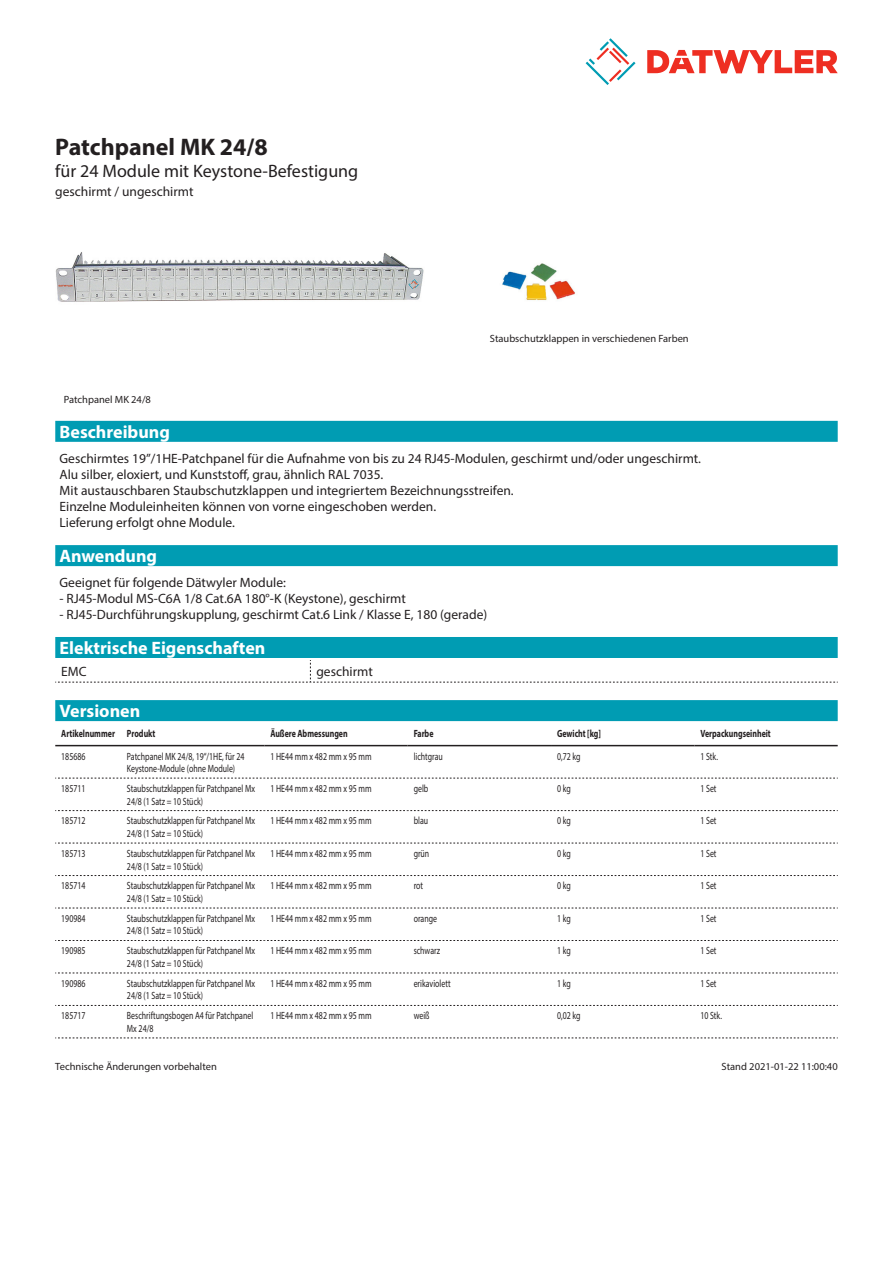
<style>
.page{position:relative;width:893px;height:1263px;background:#fff}
.page>*{position:absolute;margin:0;border:0;box-sizing:border-box;transform-origin:0 0}
.Product_Head{font:700 24px "Myriad Pro";color:#231f20}
.Standard_Head_Proper{font:700 18px "Myriad Pro";color:#fff}
.SubHead{font:18px "Myriad Pro";color:#231f20}
.Standard_text{font:13.5px/16.2px "Myriad Pro";color:#231f20}
.myriad_light_propert{font:13.5px "Myriad Pro";color:#231f20}
.myriadlight{font:10.5px/12.6px "Myriad Pro";color:#231f20;scale:.75 1}
.myriadbold{font:700 10.5px "Myriad Pro";color:#231f20;scale:.75 1}
.imagetext{font:10.5px "Myriad Pro";color:#231f20}
.Footnote{font:10.5px "Myriad Pro";color:#231f20}
</style>
<div class="page">
<svg style="left:586px;top:38px;width:49px;height:47px"></svg>
<svg style="left:647px;top:50px;width:191px;height:23px"></svg>
<img style="left:55px;top:252px;width:369px;height:50px">
<img style="left:502px;top:263px;width:73px;height:38px">
<div style="left:55px;top:700px;width:783px;height:21px;background:#009cb3"></div>
<hr style="left:55px;top:745px;width:66px;height:1px;background:#231f20">
<hr style="left:121px;top:745px;width:143px;height:1px;background:#231f20">
<hr style="left:264px;top:745px;width:144px;height:1px;background:#231f20">
<hr style="left:408px;top:745px;width:143px;height:1px;background:#231f20">
<hr style="left:551px;top:745px;width:143px;height:1px;background:#231f20">
<hr style="left:694px;top:745px;width:144px;height:1px;background:#231f20">
<svg style="left:55px;top:778px;width:783px;height:1px"></svg>
<svg style="left:55px;top:810px;width:783px;height:1px"></svg>
<svg style="left:55px;top:843px;width:783px;height:1px"></svg>
<svg style="left:55px;top:875px;width:783px;height:1px"></svg>
<svg style="left:55px;top:908px;width:783px;height:1px"></svg>
<svg style="left:55px;top:940px;width:783px;height:1px"></svg>
<svg style="left:55px;top:973px;width:783px;height:1px"></svg>
<svg style="left:55px;top:1005px;width:783px;height:1px"></svg>
<svg style="left:55px;top:1038px;width:783px;height:1px"></svg>
<div style="left:55px;top:421px;width:783px;height:21px;background:#009cb3"></div>
<div style="left:55px;top:545px;width:783px;height:21px;background:#009cb3"></div>
<div style="left:55px;top:637px;width:783px;height:21px;background:#009cb3"></div>
<svg style="left:55px;top:660px;width:783px;height:23px"></svg>
<p class="Product_Head" style="left:55px;top:131px;width:214px">Patchpanel MK 24/8</p>
<p class="SubHead" style="left:55px;top:160px;width:305px">für 24 Module mit Keystone-Befestigung</p>
<p class="Standard_text" style="left:55px;top:183px;width:140px">geschirmt / ungeschirmt</p>
<p class="imagetext" style="left:64px;top:393px;width:89px">Patchpanel MK 24/8</p>
<p class="imagetext" style="left:490px;top:332px;width:200px">Staubschutzklappen in verschiedenen Farben</p>
<p class="Standard_Head_Proper" style="left:60px;top:420px;width:112px">Beschreibung</p>
<p class="Standard_text" style="left:60px;top:450px;width:643px">Geschirmtes 19”/1HE-Patchpanel für die Aufnahme von bis zu 24 RJ45-Modulen, geschirmt und/oder ungeschirmt.<br>Alu silber, eloxiert, und Kunststoff, grau, ähnlich RAL 7035.<br>Mit austauschbaren Staubschutzklappen und integriertem Bezeichnungsstreifen.<br>Einzelne Moduleinheiten können von vorne eingeschoben werden.<br>Lieferung erfolgt ohne Module.</p>
<p class="Standard_Head_Proper" style="left:60px;top:544px;width:99px">Anwendung</p>
<p class="Standard_text" style="left:60px;top:574px;width:228px">Geeignet für folgende Dätwyler Module:</p>
<p class="Standard_text" style="left:60px;top:590px;width:348px">- RJ45-Modul MS-C6A 1/8 Cat.6A 180°-K (Keystone), geschirmt</p>
<p class="Standard_text" style="left:60px;top:606px;width:429px">- RJ45-Durchführungskupplung, geschirmt Cat.6 Link / Klasse E, 180 (gerade)</p>
<p class="Standard_Head_Proper" style="left:60px;top:636px;width:207px">Elektrische Eigenschaften</p>
<p class="myriad_light_propert" style="left:61px;top:663px;width:27px">EMC</p>
<p class="myriad_light_propert" style="left:316px;top:663px;width:58px">geschirmt</p>
<p class="Standard_Head_Proper" style="left:60px;top:699px;width:82px">Versionen</p>
<p class="myriadbold" style="left:61px;top:727px;width:73px">Artikelnummer</p>
<p class="myriadbold" style="left:127px;top:727px;width:39px">Produkt</p>
<p class="myriadbold" style="left:270px;top:727px;width:105px">Äußere Abmessungen</p>
<p class="myriadbold" style="left:414px;top:727px;width:28px">Farbe</p>
<p class="myriadbold" style="left:557px;top:727px;width:60px">Gewicht [kg]</p>
<p class="myriadbold" style="left:700px;top:727px;width:95px">Verpackungseinheit</p>
<p class="myriadlight" style="left:61px;top:749px;width:34px">185686</p>
<p class="myriadlight" style="left:127px;top:749px;width:158px">Patchpanel MK 24/8, 19“/1HE, für 24<br>Keystone-Module (ohne Module)</p>
<p class="myriadlight" style="left:270px;top:749px;width:137px">1 HE44 mm x 482 mm x 95 mm</p>
<p class="myriadlight" style="left:414px;top:749px;width:40px">lichtgrau</p>
<p class="myriadlight" style="left:557px;top:749px;width:33px">0,72 kg</p>
<p class="myriadlight" style="left:700px;top:749px;width:25px">1 Stk.</p>
<p class="myriadlight" style="left:61px;top:782px;width:34px">185711</p>
<p class="myriadlight" style="left:127px;top:782px;width:172px">Staubschutzklappen für Patchpanel Mx<br>24/8 (1 Satz = 10 Stück)</p>
<p class="myriadlight" style="left:270px;top:782px;width:137px">1 HE44 mm x 482 mm x 95 mm</p>
<p class="myriadlight" style="left:414px;top:782px;width:21px">gelb</p>
<p class="myriadlight" style="left:557px;top:782px;width:20px">0 kg</p>
<p class="myriadlight" style="left:700px;top:782px;width:23px">1 Set</p>
<p class="myriadlight" style="left:61px;top:814px;width:34px">185712</p>
<p class="myriadlight" style="left:127px;top:814px;width:172px">Staubschutzklappen für Patchpanel Mx<br>24/8 (1 Satz = 10 Stück)</p>
<p class="myriadlight" style="left:270px;top:814px;width:137px">1 HE44 mm x 482 mm x 95 mm</p>
<p class="myriadlight" style="left:414px;top:814px;width:21px">blau</p>
<p class="myriadlight" style="left:557px;top:814px;width:20px">0 kg</p>
<p class="myriadlight" style="left:700px;top:814px;width:23px">1 Set</p>
<p class="myriadlight" style="left:61px;top:847px;width:34px">185713</p>
<p class="myriadlight" style="left:127px;top:847px;width:172px">Staubschutzklappen für Patchpanel Mx<br>24/8 (1 Satz = 10 Stück)</p>
<p class="myriadlight" style="left:270px;top:847px;width:137px">1 HE44 mm x 482 mm x 95 mm</p>
<p class="myriadlight" style="left:414px;top:847px;width:22px">grün</p>
<p class="myriadlight" style="left:557px;top:847px;width:20px">0 kg</p>
<p class="myriadlight" style="left:700px;top:847px;width:23px">1 Set</p>
<p class="myriadlight" style="left:61px;top:879px;width:34px">185714</p>
<p class="myriadlight" style="left:127px;top:879px;width:172px">Staubschutzklappen für Patchpanel Mx<br>24/8 (1 Satz = 10 Stück)</p>
<p class="myriadlight" style="left:270px;top:879px;width:137px">1 HE44 mm x 482 mm x 95 mm</p>
<p class="myriadlight" style="left:414px;top:879px;width:14px">rot</p>
<p class="myriadlight" style="left:557px;top:879px;width:20px">0 kg</p>
<p class="myriadlight" style="left:700px;top:879px;width:23px">1 Set</p>
<p class="myriadlight" style="left:61px;top:912px;width:34px">190984</p>
<p class="myriadlight" style="left:127px;top:912px;width:172px">Staubschutzklappen für Patchpanel Mx<br>24/8 (1 Satz = 10 Stück)</p>
<p class="myriadlight" style="left:270px;top:912px;width:137px">1 HE44 mm x 482 mm x 95 mm</p>
<p class="myriadlight" style="left:414px;top:912px;width:33px">orange</p>
<p class="myriadlight" style="left:557px;top:912px;width:20px">1 kg</p>
<p class="myriadlight" style="left:700px;top:912px;width:23px">1 Set</p>
<p class="myriadlight" style="left:61px;top:944px;width:34px">190985</p>
<p class="myriadlight" style="left:127px;top:944px;width:172px">Staubschutzklappen für Patchpanel Mx<br>24/8 (1 Satz = 10 Stück)</p>
<p class="myriadlight" style="left:270px;top:944px;width:137px">1 HE44 mm x 482 mm x 95 mm</p>
<p class="myriadlight" style="left:414px;top:944px;width:37px">schwarz</p>
<p class="myriadlight" style="left:557px;top:944px;width:20px">1 kg</p>
<p class="myriadlight" style="left:700px;top:944px;width:23px">1 Set</p>
<p class="myriadlight" style="left:61px;top:977px;width:34px">190986</p>
<p class="myriadlight" style="left:127px;top:977px;width:172px">Staubschutzklappen für Patchpanel Mx<br>24/8 (1 Satz = 10 Stück)</p>
<p class="myriadlight" style="left:270px;top:977px;width:137px">1 HE44 mm x 482 mm x 95 mm</p>
<p class="myriadlight" style="left:414px;top:977px;width:51px">erikaviolett</p>
<p class="myriadlight" style="left:557px;top:977px;width:20px">1 kg</p>
<p class="myriadlight" style="left:700px;top:977px;width:23px">1 Set</p>
<p class="myriadlight" style="left:61px;top:1009px;width:34px">185717</p>
<p class="myriadlight" style="left:127px;top:1009px;width:170px">Beschriftungsbogen A4 für Patchpanel<br>Mx 24/8</p>
<p class="myriadlight" style="left:270px;top:1009px;width:137px">1 HE44 mm x 482 mm x 95 mm</p>
<p class="myriadlight" style="left:414px;top:1009px;width:23px">weiß</p>
<p class="myriadlight" style="left:557px;top:1009px;width:33px">0,02 kg</p>
<p class="myriadlight" style="left:700px;top:1009px;width:30px">10 Stk.</p>
<p class="Footnote" style="left:55px;top:1060px;width:163px">Technische Änderungen vorbehalten</p>
<p class="Footnote" style="left:722px;top:1060px;width:118px">Stand 2021-01-22 11:00:40</p>
</div>
